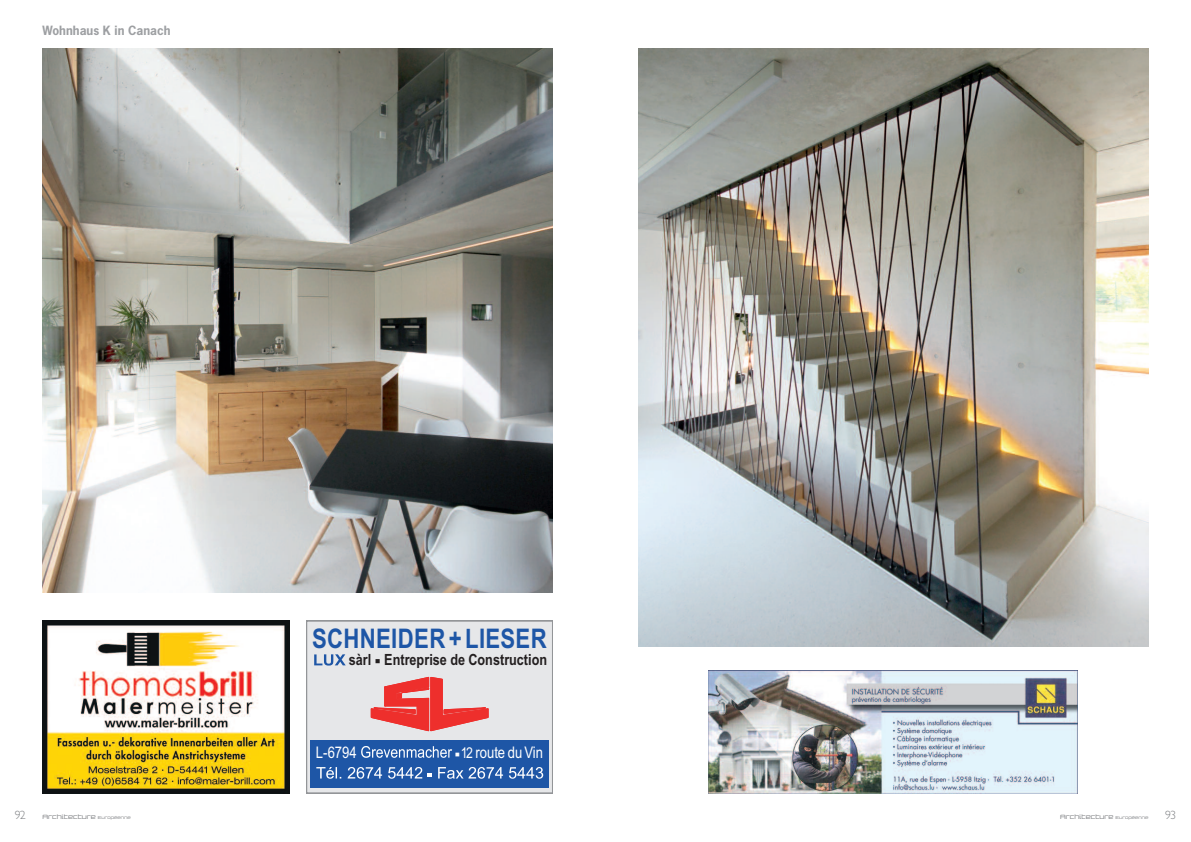
<style>
.page{position:relative;width:1191px;height:842px;background:#fff}
.page>*{position:absolute;margin:0;border:0;box-sizing:border-box;transform-origin:0 0}
.t1{font:700 27px "Arial Narrow";letter-spacing:.01em;color:#1e56a6}
.t2{font:16px "Arial Narrow";color:#fff}
.t3{font:700 15.4px "Arial Narrow";color:#231f20}
.t4{font:700 12px "News Gothic LT";color:#9d9fa2}
.t5{font:300 12px "Gill Sans Std";color:#808285}
.t6{font:6px "Design System C 500 R";color:#808285}
.s1{font-size:15px}
.s2{font-size:4px}
</style>
<div class="page">
<img style="left:43px;top:48px;width:510px;height:544px">
<div style="left:306px;top:621px;width:247px;height:172px;background:#e6e7e9"></div>
<svg style="left:314px;top:654px;width:32px;height:12px"></svg>
<div style="left:310px;top:740px;width:239px;height:47px;background:#1e56a6"></div>
<svg style="left:361px;top:746px;width:91px;height:12px"></svg>
<svg style="left:316px;top:767px;width:106px;height:12px"></svg>
<svg style="left:428px;top:773px;width:4px;height:4px"></svg>
<svg style="left:438px;top:767px;width:105px;height:12px"></svg>
<svg style="left:371px;top:677px;width:118px;height:54px;background:#e98786"></svg>
<img style="left:43px;top:621px;width:246px;height:173px">
<img style="left:709px;top:671px;width:368px;height:123px">
<img style="left:638px;top:48px;width:510px;height:598px">
<h3 class="t4" style="left:43px;top:23px;width:130px">Wohnhaus K in Canach</h3>
<h1 class="t1" style="left:312px;top:618px;width:236px">SCHNEIDER+ LIESER</h1>
<h3 class="t3" style="left:349px;top:648px;width:200px">sàrl ○ Entreprise de Construction</h3>
<h2 class="t2" style="left:316px;top:740px;width:42px">L-6794</h2>
<h2 class="t2" style="left:455px;top:740px;width:90px">○<span class="s1">12</span> route du Vin</h2>
<h3 class="t5" style="left:15px;top:810px;width:13px">92</h3>
<p class="t6" style="left:43px;top:813px;width:90px">Architecture <span class="s2">Européenne</span></p>
<p class="t6" style="left:1060px;top:813px;width:90px">Architecture <span class="s2">Européenne</span></p>
<h3 class="t5" style="left:1165px;top:810px;width:13px">93</h3>
</div>
